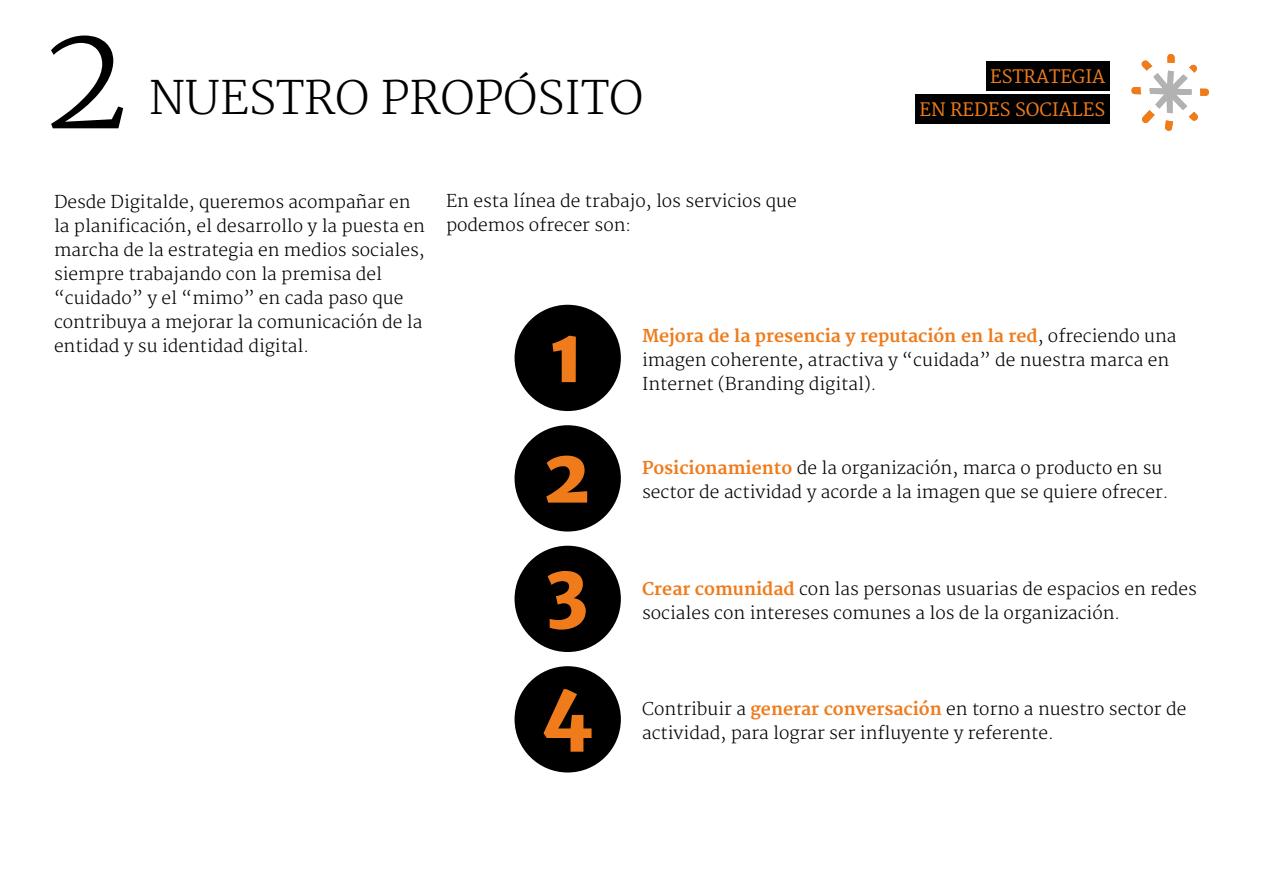
<style>
.page{position:relative;width:1263px;height:893px;background:#fff}
.page>*{position:absolute;margin:0;border:0;box-sizing:border-box;transform-origin:0 0}
.t1{font:300 150px "Merriweather";color:#000}
.t2{font:800 74.55px/118.6px "Merriweather Sans";color:#ef7b1b;text-align:justify}
.t3{font:300 45px "Merriweather";color:#000}
.t4{font:18px/32.5px "Merriweather";color:#ef7b1b;text-align:right}
.t5{font:300 17.25px/24px "Merriweather";color:#000}
.s1{font-weight:700;color:#ef7b1b}
</style>
<div class="page">
<div style="left:514px;top:305px;width:107px;height:106px;background:#000;border-radius:50%"></div>
<div style="left:514px;top:425px;width:107px;height:106px;background:#000;border-radius:50%"></div>
<div style="left:514px;top:546px;width:107px;height:106px;background:#000;border-radius:50%"></div>
<div style="left:514px;top:666px;width:107px;height:106px;background:#000;border-radius:50%"></div>
<svg style="left:1131px;top:54px;width:78px;height:77px"></svg>
<div style="left:986px;top:62px;width:123px;height:29px;background:#000"></div>
<div style="left:915px;top:94px;width:194px;height:29px;background:#000"></div>
<h1 class="t1" style="left:41px;top:-12px;width:91px">2</h1>
<h3 class="t3" style="left:149px;top:71px;width:496px">NUESTRO PROPÓSITO</h3>
<p class="t4" style="left:919px;top:61px;width:187px">ESTRATEGIA<br>EN REDES SOCIALES</p>
<p class="t5" style="left:54px;top:190px;width:372px">Desde Digitalde, queremos acompañar en la planificación, el desarrollo y la puesta en marcha de la estrategia en medios sociales, siempre trabajando con la premisa del “cuidado” y el “mimo” en cada paso que contribuya a mejorar la comunicación de la entidad y su identidad digital.</p>
<p class="t5" style="left:446px;top:190px;width:352px">En esta línea de trabajo, los servicios que podemos ofrecer son:</p>
<p class="t5" style="left:642px;top:325px;width:536px"><span class="s1">Mejora de la presencia y reputación en la red</span>, ofreciendo una imagen coherente, atractiva y “cuidada” de nuestra marca en<br>Internet (Branding digital).</p>
<h2 class="t2" style="left:541px;top:297px;width:54px">1<br>2<br>3<br>4</h2>
<p class="t5" style="left:642px;top:457px;width:528px"><span class="s1">Posicionamiento</span> de la organización, marca o producto en su sector de actividad y acorde a la imagen que se quiere ofrecer.</p>
<p class="t5" style="left:642px;top:577px;width:556px"><span class="s1">Crear comunidad</span> con las personas usuarias de espacios en redes sociales con intereses comunes a los de la organización.</p>
<p class="t5" style="left:642px;top:698px;width:546px">Contribuir a <span class="s1">generar conversación</span> en torno a nuestro sector de actividad, para lograr ser influyente y referente.</p>
</div>
